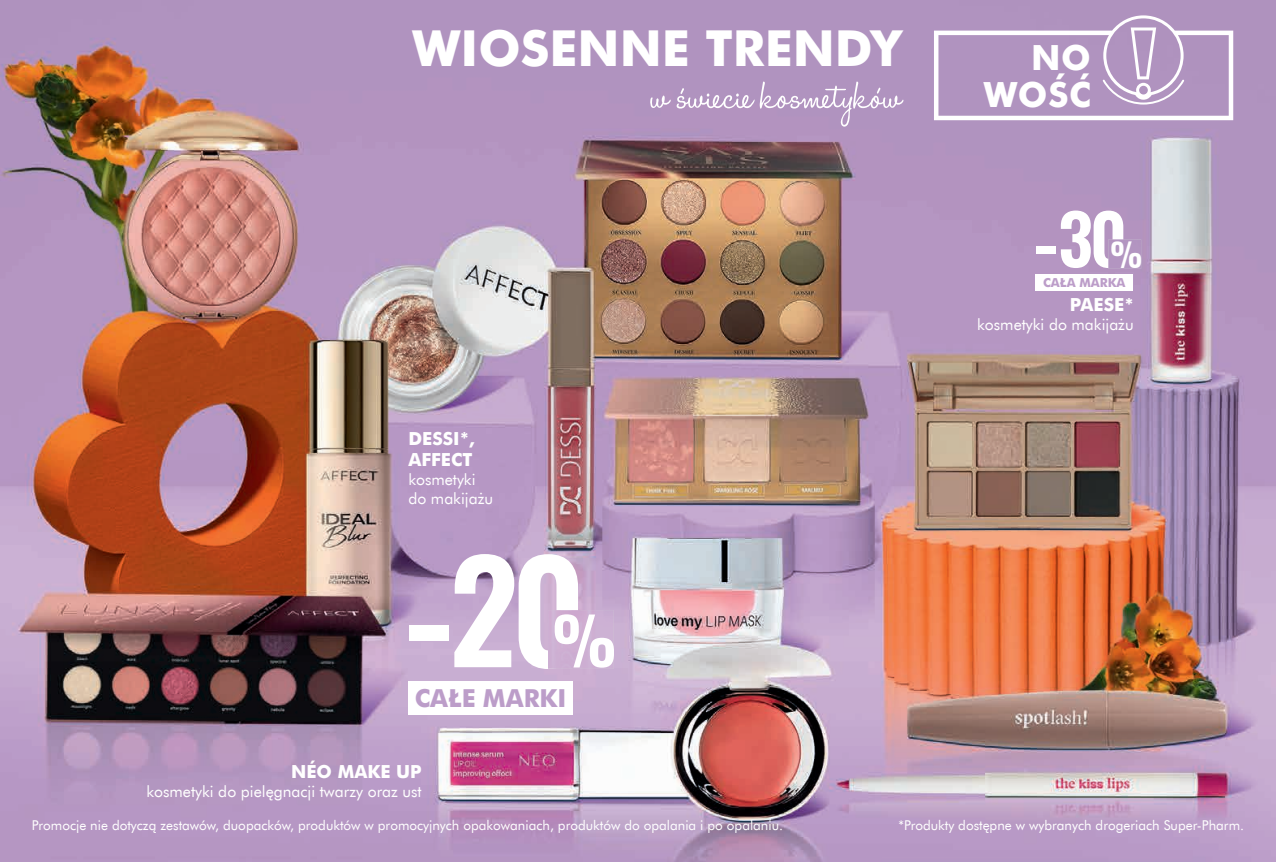
<style>
.page{position:relative;width:1276px;height:862px;background:#fff}
.page>*{position:absolute;margin:0;border:0;box-sizing:border-box;transform-origin:0 0}
.t1{font:600 137.7px "Oswald";color:#fff}
.t2{font:600 68.85px "Oswald";color:#fff}
.t3{font:50.62px "Halo Handletter";color:#fff}
.t4{font:700 49.5px "Futura EU";color:#fff}
.t5{font:700 34.65px/37.8px "Futura EU";letter-spacing:.02em;color:#fff;text-align:right}
.t6{font:700 24.75px "Futura EU";color:#bc9dc9}
.t7{font:700 18px/21.6px "Futura EU";color:#fff}
.t8{font:15.75px/18.9px "Futura EU";color:#fff}
.t9{font:13.5px "Futura EU";color:#fff}
.t10{font:700 12.38px "Futura EU";color:#bc9dc9}
.s1{font-size:151.42px}
.s2{font-size:65.48px}
.s3{font-size:75.6px}
.s4{font-size:32.62px}
</style>
<div class="page">
<img style="left:0;top:0;width:1276px;height:861px">
<img style="left:1108px;top:239px;width:33px;height:29px">
<div style="left:1035px;top:274px;width:98px;height:17px;background:#fff"></div>
<div style="left:548px;top:609px;width:66px;height:59px;background:#cdb0d3"></div>
<div style="left:408px;top:680px;width:165px;height:34px;background:#fff"></div>
<svg style="left:934px;top:15px;width:299px;height:105px;background:#baa2c7"></svg>
<h3 class="t4" style="left:412px;top:18px;width:490px">WIOSENNE TRENDY</h3>
<h3 class="t3" style="left:650px;top:66px;width:253px">w świecie kosmetyków</h3>
<h3 class="t7" style="left:408px;top:428px;width:68px">DESSI*,<br>AFFECT</h3>
<p class="t8" style="left:408px;top:470px;width:86px">kosmetyki do makijażu</p>
<h1 class="t1" style="left:399px;top:514px;width:219px"><span class="s1">-</span>20 <span class="s2">%</span></h1>
<h3 class="t6" style="left:415px;top:682px;width:153px">CAŁE MARKI</h3>
<h3 class="t7" style="left:291px;top:760px;width:132px">NÉO MAKE UP</h3>
<p class="t8" style="left:146px;top:781px;width:277px">kosmetyki do pielęgnacji twarzy oraz ust</p>
<h3 class="t5" style="left:983px;top:40px;width:109px">NO<br>WOŚĆ</h3>
<h2 class="t2" style="left:1031px;top:191px;width:113px"><span class="s3">-</span>30 <span class="s4">%</span></h2>
<p class="t10" style="left:1043px;top:275px;width:84px">CAŁA MARKA</p>
<h3 class="t7" style="left:1070px;top:294px;width:65px">PAESE*</h3>
<p class="t8" style="left:977px;top:315px;width:158px">kosmetyki do makijażu</p>
<p class="t9" style="left:32px;top:816px;width:753px">Promocje nie dotyczą zestawów, duopacków, produktów w promocyjnych opakowaniach, produktów do opalania i po opalaniu.</p>
<p class="t9" style="left:898px;top:816px;width:347px">*Produkty dostępne w wybranych drogeriach Super-Pharm.</p>
</div>
